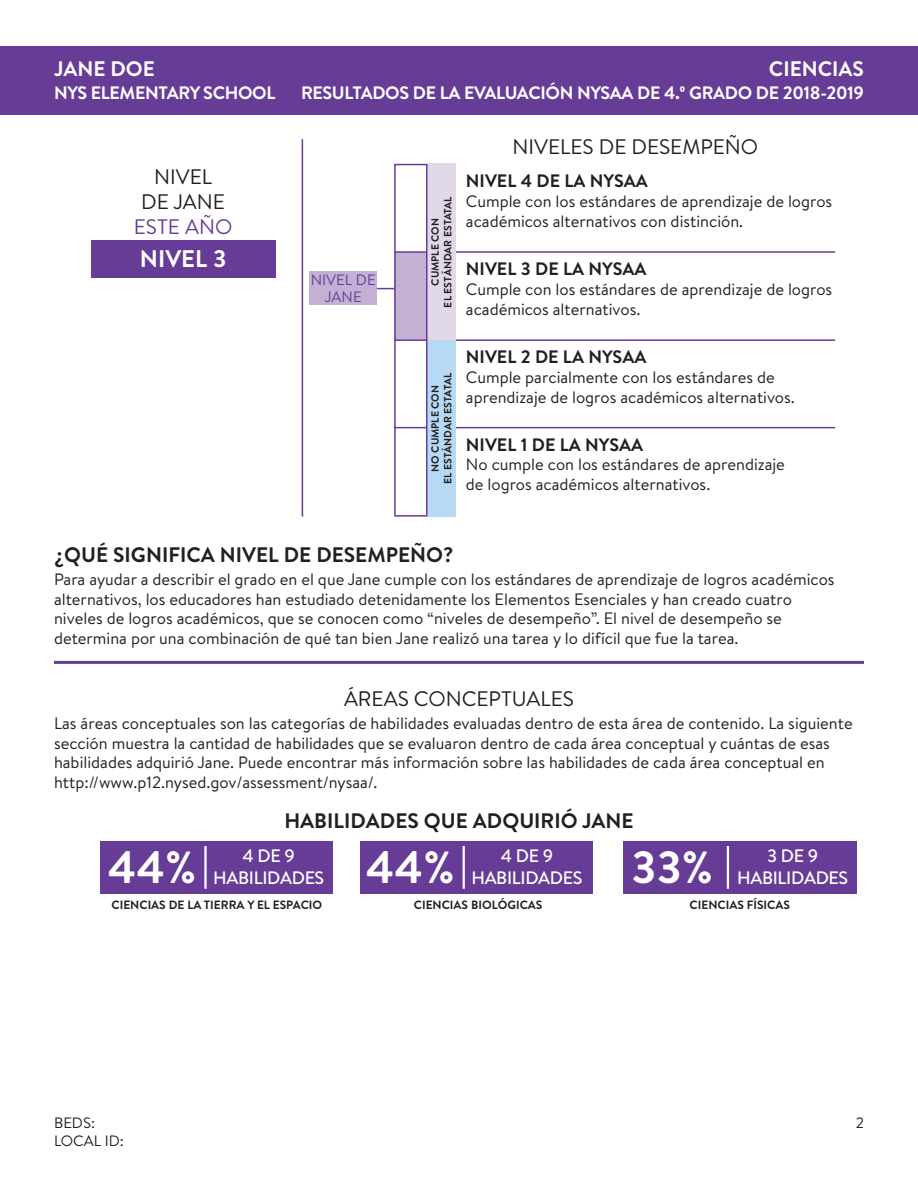
<style>
.page{position:relative;width:918px;height:1188px;background:#fff}
.page>*{position:absolute;margin:0;border:0;box-sizing:border-box;transform-origin:0 0}
.t1{font:700 45px "Brandon Text";color:#fff}
.t2{font:700 24px "Brandon Text";color:#fff}
.t3{font:700 21px "Brandon Text";color:#231f20}
.t4{font:21px/25.2px "Brandon Text";color:#231f20;text-align:center}
.t5{font:700 21px "Brandon Text";color:#fff}
.t6{font:700 18px "Brandon Text";letter-spacing:-.02em;color:#fff}
.t7{font:700 18px "Brandon Text";color:#231f20}
.t8{font:500 18px/21.6px "Brandon Text";letter-spacing:-.02em;color:#fff;text-align:center}
.t9{font:16.5px/19.8px "Brandon Text";color:#231f20}
.t10{font:15px "Brandon Text";color:#231f20}
.t11{font:15px/16.5px "Brandon Text";color:#673c96;text-align:center}
.t12{font:700 12px "Brandon Text";color:#231f20}
.t13{font:700 10.5px/12.6px "Brandon Text";color:#231f20;text-align:center}
.s1{color:#673c96}
</style>
<div class="page">
<div style="left:0;top:46px;width:918px;height:68px;background:#673c96"></div>
<div style="left:91px;top:240px;width:185px;height:37px;background:#673c96"></div>
<div style="left:310px;top:272px;width:67px;height:33px;background:#c2b1d5"></div>
<svg style="left:377px;top:288px;width:17px;height:1px"></svg>
<div style="left:394px;top:252px;width:34px;height:88px;background:#c2b1d5"></div>
<hr style="left:394px;top:339px;width:441px;height:2px;background:#673c96">
<hr style="left:394px;top:251px;width:441px;height:2px;background:#673c96">
<hr style="left:394px;top:427px;width:441px;height:1px;background:#673c96">
<div style="left:428px;top:164px;width:28px;height:176px;background:#e1d8ea"></div>
<div style="left:428px;top:340px;width:28px;height:177px;background:#b6daf3"></div>
<div style="left:394px;top:164px;width:34px;height:353px;border:2px solid #673c96"></div>
<div style="left:101px;top:841px;width:232px;height:52px;background:#673c96"></div>
<div style="left:361px;top:841px;width:232px;height:52px;background:#673c96"></div>
<div style="left:623px;top:841px;width:233px;height:52px;background:#673c96"></div>
<hr style="left:727px;top:846px;width:2px;height:43px;background:#fff">
<hr style="left:204px;top:846px;width:3px;height:43px;background:#fff">
<hr style="left:463px;top:846px;width:2px;height:43px;background:#fff">
<hr style="left:302px;top:139px;width:1px;height:378px;background:#673c96">
<hr style="left:54px;top:661px;width:810px;height:3px;background:#673c96">
<p class="t5" style="left:54px;top:54px;width:102px">JANE DOE</p>
<p class="t6" style="left:54px;top:81px;width:223px">NYS ELEMENTARY SCHOOL</p>
<p class="t4" style="left:134px;top:163px;width:100px">NIVEL<br>DE JANE<br><span class="s1">ESTE AÑO</span></p>
<p class="t2" style="left:140px;top:242px;width:88px">NIVEL 3</p>
<h1 class="t5" style="left:769px;top:54px;width:97px">CIENCIAS</h1>
<h2 class="t6" style="left:301px;top:81px;width:564px">RESULTADOS DE LA EVALUACIÓN NYSAA DE 4.º GRADO DE 2018-2019</h2>
<p class="t11" style="left:311px;top:271px;width:66px">NIVEL DE<br>JANE</p>
<h4 class="t13" style="left:441px;top:308px;width:113px;rotate:-90deg">EL ESTÁNDAR ESTATAL</h4>
<h4 class="t13" style="left:429px;top:286px;width:69px;rotate:-90deg">CUMPLE CON</h4>
<h4 class="t13" style="left:429px;top:484px;width:113px;rotate:-90deg">NO CUMPLE CON<br>EL ESTÁNDAR ESTATAL</h4>
<h3 class="t4" style="left:513px;top:133px;width:247px">NIVELES DE DESEMPEÑO</h3>
<p class="t7" style="left:466px;top:168px;width:184px">NIVEL 4 DE LA NYSAA</p>
<p class="t9" style="left:466px;top:191px;width:368px">Cumple con los estándares de aprendizaje de logros académicos alternativos con distinción.</p>
<p class="t7" style="left:466px;top:256px;width:182px">NIVEL 3 DE LA NYSAA</p>
<p class="t9" style="left:466px;top:279px;width:368px">Cumple con los estándares de aprendizaje de logros académicos alternativos.</p>
<p class="t7" style="left:466px;top:345px;width:182px">NIVEL 2 DE LA NYSAA</p>
<p class="t9" style="left:466px;top:367px;width:330px">Cumple parcialmente con los estándares de aprendizaje de logros académicos alternativos.</p>
<p class="t7" style="left:466px;top:432px;width:179px">NIVEL 1 DE LA NYSAA</p>
<p class="t9" style="left:466px;top:454px;width:321px">No cumple con los estándares de aprendizaje de logros académicos alternativos.</p>
<h3 class="t3" style="left:54px;top:540px;width:401px">¿QUÉ SIGNIFICA NIVEL DE DESEMPEÑO?</h3>
<p class="t9" style="left:54px;top:569px;width:782px">Para ayudar a describir el grado en el que Jane cumple con los estándares de aprendizaje de logros académicos alternativos, los educadores han estudiado detenidamente los Elementos Esenciales y han creado cuatro niveles de logros académicos, que se conocen como “niveles de desempeño”. El nivel de desempeño se determina por una combinación de qué tan bien Jane realizó una tarea y lo difícil que fue la tarea.</p>
<h3 class="t4" style="left:344px;top:685px;width:231px">ÁREAS CONCEPTUALES</h3>
<p class="t9" style="left:54px;top:713px;width:800px">Las áreas conceptuales son las categorías de habilidades evaluadas dentro de esta área de contenido. La siguiente sección muestra la cantidad de habilidades que se evaluaron dentro de cada área conceptual y cuántas de esas habilidades adquirió Jane. Puede encontrar más información sobre las habilidades de cada área conceptual en http://www.p12.nysed.gov/assessment/nysaa/.</p>
<h3 class="t3" style="left:284px;top:806px;width:351px">HABILIDADES QUE ADQUIRIÓ JANE</h3>
<p class="t1" style="left:108px;top:836px;width:90px">44%</p>
<p class="t8" style="left:213px;top:845px;width:113px">4 DE 9<br>HABILIDADES</p>
<p class="t12" style="left:112px;top:896px;width:212px">CIENCIAS DE LA TIERRA Y EL ESPACIO</p>
<p class="t1" style="left:366px;top:836px;width:90px">44%</p>
<p class="t8" style="left:471px;top:845px;width:113px">4 DE 9<br>HABILIDADES</p>
<p class="t12" style="left:414px;top:896px;width:130px">CIENCIAS BIOLÓGICAS</p>
<p class="t1" style="left:632px;top:836px;width:83px">33%</p>
<p class="t8" style="left:737px;top:845px;width:113px">3 DE 9<br>HABILIDADES</p>
<p class="t12" style="left:690px;top:896px;width:102px">CIENCIAS FÍSICAS</p>
<p class="t10" style="left:54px;top:1112px;width:43px">BEDS:</p>
<p class="t10" style="left:856px;top:1112px;width:10px">2</p>
<p class="t10" style="left:54px;top:1130px;width:72px">LOCAL ID:</p>
</div>
